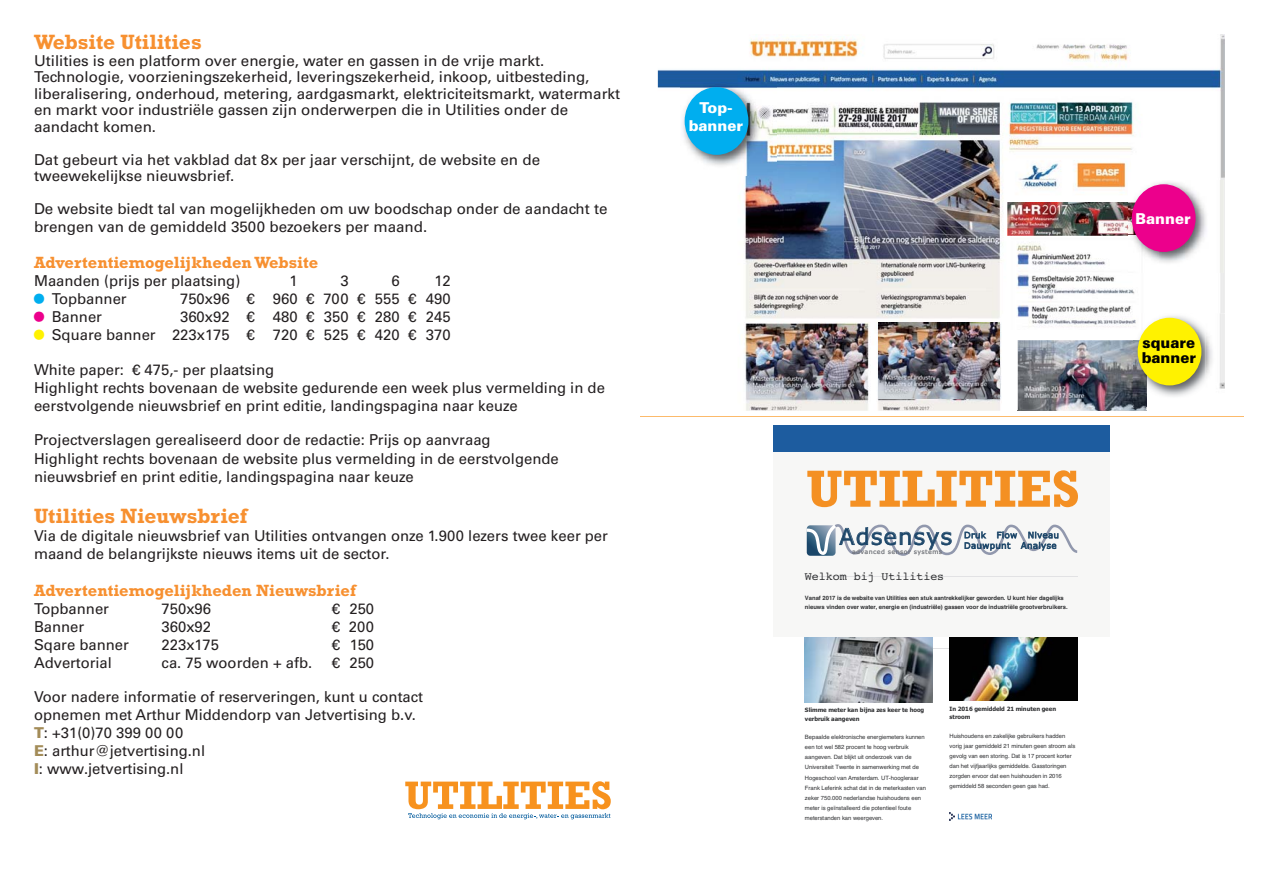
<style>
.page{position:relative;width:1263px;height:893px;background:#fff}
.page>*{position:absolute;margin:0;border:0;box-sizing:border-box;transform-origin:0 0}
.t1{font:22.65px "Verdana";letter-spacing:.04em;color:#1b4568}
.t2{font:700 21px "Rockwell";color:#f79030}
.t3{font:700 16.5px "Rockwell";color:#f79030}
.t4{font:15px/18px "Univers LT";color:#231f20}
.t5{font:900 15px/18px "Univers LT";color:#fff;text-align:center}
.t6{font:900 15px/15px "Univers LT";color:#000}
.t7{font:11.55px "Courier";color:#303133}
.t8{font:8.55px/10.4px "Verdana";letter-spacing:.04em;color:#1b4568}
.t9{font:6.15px "Verdana";letter-spacing:.08em;color:#6c6f75}
.t10{font:5.85px/10.1px "Helvetica";color:#303133}
.t11{font:700 5.85px/8.7px "Helvetica";color:#303133}
.t12{font:700 5.85px/8.9px "Tahoma";color:#303133}
.s1{font-size:28.5px;color:#00aeef}
.s2{font-size:28.5px;color:#ec008c}
.s3{font-size:28.5px;color:#fff200}
.s4{font-weight:900;color:#a38c58}
</style>
<div class="page">
<hr style="left:805px;top:648px;width:273px;height:1px;background:#e2e2e4">
<img style="left:805px;top:637px;width:128px;height:65px">
<img style="left:949px;top:637px;width:128px;height:64px">
<img style="left:949px;top:813px;width:43px;height:8px">
<div style="left:773px;top:425px;width:336px;height:211px;background:#f7f7f6"></div>
<div style="left:773px;top:428px;width:23px;height:19px;background:#1d5c9f"></div>
<div style="left:1086px;top:428px;width:23px;height:19px;background:#1d5c9f"></div>
<div style="left:796px;top:433px;width:189px;height:14px;background:#1d5c9f"></div>
<div style="left:985px;top:433px;width:101px;height:14px;background:#1d5c9f"></div>
<div style="left:796px;top:428px;width:290px;height:5px;background:#1d5c9f"></div>
<hr style="left:773px;top:425px;width:336px;height:3px;background:#1d5c9f">
<div style="left:773px;top:447px;width:336px;height:5px;background:#1d5c9f"></div>
<hr style="left:805px;top:576px;width:273px;height:1px;background:#e2e2e4">
<svg style="left:807px;top:470px;width:271px;height:37px"></svg>
<svg style="left:806px;top:524px;width:271px;height:32px"></svg>
<img style="left:658px;top:34px;width:567px;height:377px">
<img style="left:681px;top:83px;width:96px;height:93px">
<div style="left:685px;top:87px;width:63px;height:68px;background:#00aeef;border-radius:50%"></div>
<svg style="left:405px;top:781px;width:206px;height:38px"></svg>
<hr style="left:639px;top:416px;width:604px;height:1px;background:#fcba6b">
<img style="left:879px;top:323px;width:121px;height:75px">
<div style="left:1003px;top:314px;width:203px;height:97px;background:#fff"></div>
<img style="left:1008px;top:203px;width:120px;height:33px">
<img style="left:1006px;top:236px;width:152px;height:91px">
<img style="left:1128px;top:180px;width:96px;height:93px">
<img style="left:1128px;top:236px;width:30px;height:37px">
<div style="left:1132px;top:184px;width:63px;height:68px;background:#ec008c;border-radius:50%"></div>
<img style="left:1018px;top:340px;width:128px;height:71px">
<img style="left:1158px;top:313px;width:67px;height:93px">
<img style="left:1139px;top:314px;width:67px;height:92px">
<img style="left:1134px;top:313px;width:24px;height:17px">
<img style="left:1134px;top:340px;width:12px;height:66px">
<div style="left:1138px;top:318px;width:63px;height:67px;background:#fff200;border-radius:50%"></div>
<h2 class="t2" style="left:34px;top:35px;width:169px">Website Utilities</h2>
<p class="t4" style="left:34px;top:54px;width:588px;line-height:16.5px">Utilities is een platform over energie, water en gassen in de vrije markt.<br>Technologie, voorzieningszekerheid, leveringszekerheid, inkoop, uitbesteding, liberalisering, onderhoud, metering, aardgasmarkt, elektriciteitsmarkt, watermarkt en markt voor industriële gassen zijn onderwerpen die in Utilities onder de aandacht komen.</p>
<p class="t4" style="left:34px;top:153px;width:508px;line-height:16.5px">Dat gebeurt via het vakblad dat 8x per jaar verschijnt, de website en de tweewekelijkse nieuwsbrief.</p>
<p class="t4" style="left:34px;top:201px;width:575px">De website biedt tal van mogelijkheden om uw boodschap onder de aandacht te brengen van de gemiddeld 3500 bezoekers per maand.</p>
<p class="t3" style="left:34px;top:257px;width:286px">Advertentiemogelijkheden Website</p>
<p class="t4" style="left:34px;top:274px;width:208px">Maanden (prijs per plaatsing)</p>
<p class="t4" style="left:289px;top:274px;width:10px">1</p>
<p class="t4" style="left:340px;top:274px;width:10px">3</p>
<p class="t4" style="left:391px;top:274px;width:10px">6</p>
<p class="t4" style="left:434px;top:274px;width:18px">12</p>
<p class="t4" style="left:34px;top:292px;width:94px"><span class="s1">•</span> Topbanner</p>
<p class="t4" style="left:180px;top:292px;width:272px">750x96 € 960 € 700 € 555 € 490</p>
<p class="t4" style="left:34px;top:310px;width:70px"><span class="s2">•</span> Banner</p>
<p class="t4" style="left:180px;top:310px;width:272px">360x92 € 480 € 350 € 280 € 245</p>
<p class="t4" style="left:34px;top:328px;width:418px"><span class="s3">•</span> Square banner 223x175 € 720 € 525 € 420 € 370</p>
<p class="t4" style="left:34px;top:362px;width:572px">White paper: € 475,- per plaatsing<br>Highlight rechts bovenaan de website gedurende een week plus vermelding in de eerstvolgende nieuwsbrief en print editie, landingspagina naar keuze</p>
<p class="t4" style="left:34px;top:433px;width:526px">Projectverslagen gerealiseerd door de redactie: Prijs op aanvraag<br>Highlight rechts bovenaan de website plus vermelding in de eerstvolgende nieuwsbrief en print editie, landingspagina naar keuze</p>
<h2 class="t2" style="left:34px;top:509px;width:215px">Utilities Nieuwsbrief</h2>
<p class="t4" style="left:34px;top:528px;width:575px">Via de digitale nieuwsbrief van Utilities ontvangen onze 1.900 lezers twee keer per maand de belangrijkste nieuws items uit de sector.</p>
<p class="t3" style="left:34px;top:584px;width:323px">Advertentiemogelijkheden Nieuwsbrief</p>
<p class="t4" style="left:34px;top:601px;width:77px">Topbanner</p>
<p class="t4" style="left:162px;top:601px;width:51px">750x96</p>
<p class="t4" style="left:332px;top:601px;width:44px">€ 250</p>
<p class="t4" style="left:34px;top:619px;width:52px">Banner</p>
<p class="t4" style="left:162px;top:619px;width:51px">360x92</p>
<p class="t4" style="left:332px;top:619px;width:44px">€ 200</p>
<p class="t4" style="left:34px;top:637px;width:96px">Sqare banner</p>
<p class="t4" style="left:162px;top:637px;width:59px">223x175</p>
<p class="t4" style="left:332px;top:637px;width:44px">€ 150</p>
<p class="t4" style="left:34px;top:655px;width:80px">Advertorial</p>
<p class="t4" style="left:162px;top:655px;width:152px">ca. 75 woorden + afb.</p>
<p class="t4" style="left:332px;top:655px;width:44px">€ 250</p>
<p class="t4" style="left:34px;top:689px;width:391px">Voor nadere informatie of reserveringen, kunt u contact opnemen met Arthur Middendorp van Jetvertising b.v.<br><span class="s4">T</span>: +31(0)70 399 00 00<br><span class="s4">E</span>: arthur@jetvertising.nl<br><span class="s4">I</span>: www.jetvertising.nl</p>
<p class="t5" style="left:689px;top:99px;width:56px">Top&shy;banner</p>
<p class="t5" style="left:1135px;top:209px;width:57px">Banner</p>
<p class="t6" style="left:1142px;top:335px;width:56px">square banner</p>
<h1 class="t1" style="left:839px;top:524px;width:115px">Adsensys</h1>
<p class="t9" style="left:852px;top:548px;width:91px">advanced sensor systems</p>
<p class="t8" style="left:964px;top:530px;width:96px">Druk Flow Niveau<br>Dauwpunt Analyse</p>
<p class="t7" style="left:805px;top:572px;width:141px">Welkom bij Utilities</p>
<p class="t11" style="left:805px;top:594px;width:264px">Vanaf 2017 is de website van Utilities een stuk aantrekkelijker geworden. U kunt hier dagelijks nieuws vinden over water, energie en (industriële) gassen voor de industriële grootverbruikers.</p>
<p class="t12" style="left:805px;top:706px;width:121px">Slimme meter kan bijna zes keer te hoog verbruik aangeven</p>
<p class="t10" style="left:805px;top:733px;width:123px">Bepaalde elektronische energiemeters kunnen een tot wel 582 procent te hoog verbruik aangeven. Dat blijkt uit onderzoek van de Universiteit Twente in samenwerking met de Hogeschool van Amsterdam. UT-hoogleraar Frank Leferink schat dat in de meterkasten van zeker 750.000 nederlandse huishoudens een meter is geïnstalleerd die potentieel foute meterstanden kan weergeven.</p>
<p class="t12" style="left:949px;top:705px;width:108px">In 2016 gemiddeld 21 minuten geen stroom</p>
<p class="t10" style="left:949px;top:731px;width:127px">Huishoudens en zakelijke gebruikers hadden vorig jaar gemiddeld 21 minuten geen stroom als gevolg van een storing. Dat is 17 procent korter dan het vijfjaarlijks gemiddelde. Gasstoringen zorgden ervoor dat een huishouden in 2016 gemiddeld 58 seconden geen gas had.</p>
</div>
